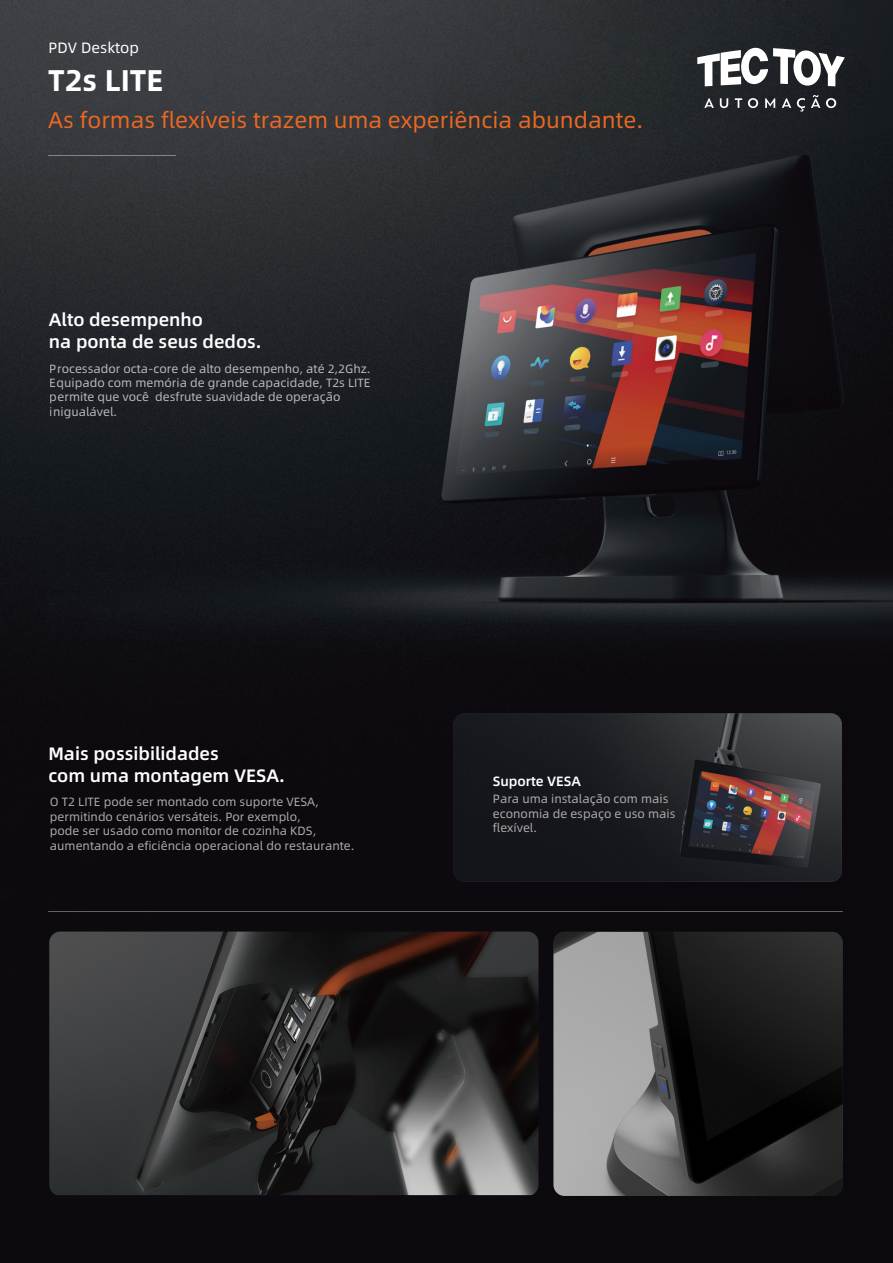
<style>
.page{position:relative;width:893px;height:1263px;background:#fff}
.page>*{position:absolute;margin:0;border:0;box-sizing:border-box;transform-origin:0 0}
.t1{font:700 30px "Alibaba Pu Hui Ti";color:#fff}
.t2{font:22.5px "Alibaba Pu Hui Ti";color:#ec6822}
.t3{font:500 18px/21.6px "Alibaba Pu Hui Ti";color:#fff}
.t4{font:15px "Alibaba Pu Hui Ti";color:#fff}
.t5{font:500 13.5px "Alibaba Pu Hui Ti";color:#fff}
.t6{font:12px/14.4px "Alibaba Pu Hui Ti";color:#afacac}
.t7{font:12px/14.4px "Alibaba Pu Hui Ti";color:#fff}
</style>
<div class="page">
<img style="left:0;top:0;width:893px;height:1263px">
<hr style="left:48px;top:155px;width:128px;height:1px;background:#fff">
<img style="left:49px;top:931px;width:489px;height:264px">
<img style="left:553px;top:932px;width:290px;height:264px">
<hr style="left:48px;top:911px;width:795px;height:1px;background:#fff">
<img style="left:453px;top:713px;width:389px;height:169px">
<svg style="left:697px;top:47px;width:148px;height:39px"></svg>
<svg style="left:704px;top:98px;width:10px;height:10px"></svg>
<svg style="left:720px;top:98px;width:8px;height:10px"></svg>
<svg style="left:735px;top:98px;width:7px;height:10px"></svg>
<svg style="left:748px;top:98px;width:10px;height:10px"></svg>
<svg style="left:765px;top:98px;width:10px;height:10px"></svg>
<svg style="left:782px;top:98px;width:9px;height:10px"></svg>
<svg style="left:797px;top:98px;width:8px;height:14px"></svg>
<svg style="left:811px;top:95px;width:9px;height:13px"></svg>
<svg style="left:826px;top:98px;width:10px;height:10px"></svg>
<p class="t4" style="left:48px;top:36px;width:92px">PDV Desktop</p>
<h1 class="t1" style="left:48px;top:57px;width:117px">T2s LITE</h1>
<h2 class="t2" style="left:48px;top:103px;width:597px">As formas flexíveis trazem uma experiência abundante.</h2>
<h3 class="t3" style="left:49px;top:308px;width:214px">Alto desempenho<br>na ponta de seus dedos.</h3>
<p class="t7" style="left:50px;top:360px;width:322px">Processador octa-core de alto desempenho, até 2,2Ghz.<br>Equipado com memória de grande capacidade, T2s LITE permite que você desfrute suavidade de operação inigualável.</p>
<h3 class="t3" style="left:48px;top:742px;width:238px">Mais possibilidades<br>com uma montagem VESA.</h3>
<p class="t6" style="left:50px;top:794px;width:306px">O T2 LITE pode ser montado com suporte VESA, permitindo cenários versáteis. Por exemplo,<br>pode ser usado como monitor de cozinha KDS, aumentando a eficiência operacional do restaurante.</p>
<p class="t5" style="left:493px;top:770px;width:90px">Suporte VESA</p>
<p class="t6" style="left:493px;top:791px;width:184px">Para uma instalação com mais economia de espaço e uso mais flexível.</p>
</div>
